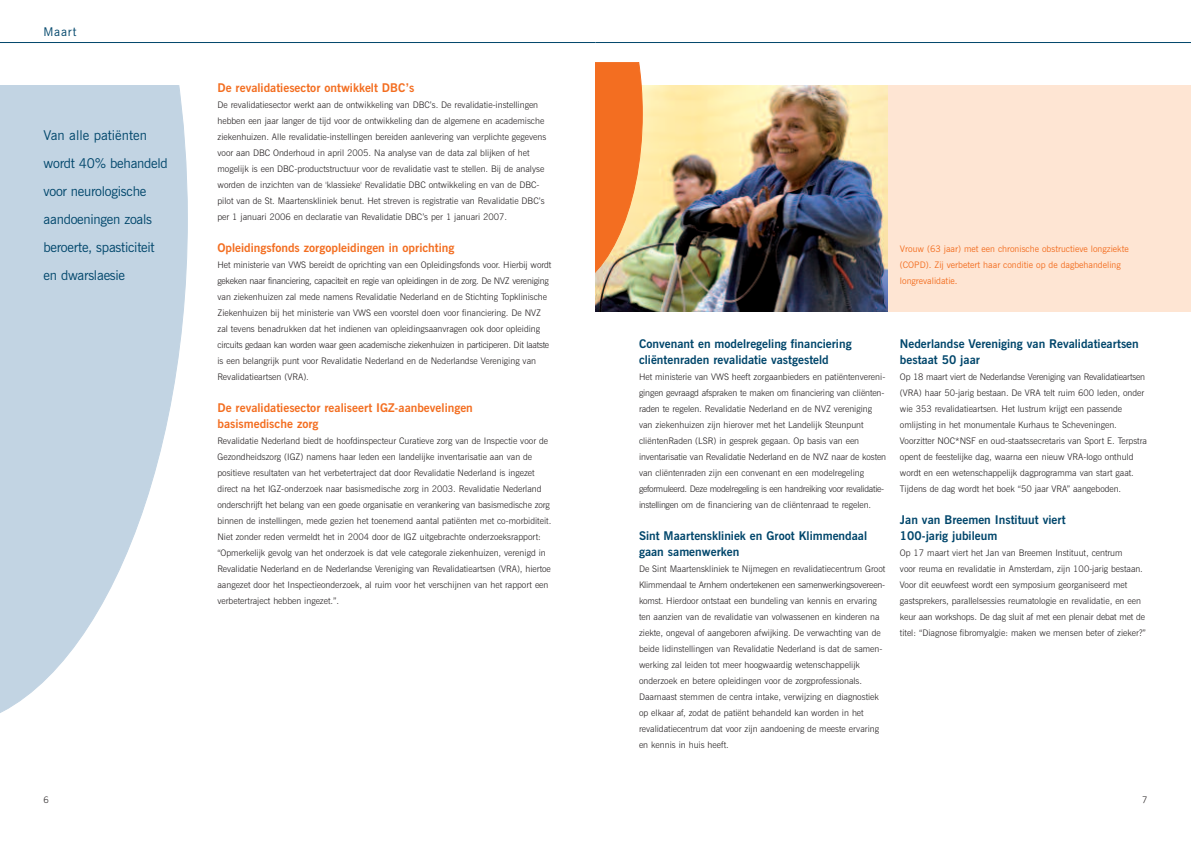
<style>
.page{position:relative;width:1191px;height:842px;background:#fff}
.page>*{position:absolute;margin:0;border:0;box-sizing:border-box;transform-origin:0 0}
.t1{font:13.5px/28px "News Gothic BT";letter-spacing:-.02em;color:#00466b}
.t2{font:700 12px/16px "News Gothic BT";color:#00466b}
.t3{font:700 12px/16px "News Gothic BT";color:#f36e21}
.t4{font:12px "News Gothic BT";letter-spacing:.06em;color:#00466b}
.t5{font:300 9px/16px "News Gothic BT";color:#231f20}
.t6{font:9px/16px "News Gothic BT";color:#f36e21}
</style>
<div class="page">
<hr style="left:0;top:42px;width:595px;height:1px;background:#00466b">
<hr style="left:595px;top:42px;width:596px;height:1px;background:#00466b">
<div style="left:879px;top:85px;width:312px;height:227px;background:#fee5d3"></div>
<img style="left:595px;top:85px;width:292px;height:227px">
<svg style="left:595px;top:62px;width:47px;height:221px;background:#ee8740"></svg>
<svg style="left:0;top:85px;width:188px;height:628px"></svg>
<h2 class="t4" style="left:44px;top:28px;width:34px">Maart</h2>
<h1 class="t1" style="left:44px;top:123px;width:126px">Van alle patiënten wordt 40% behandeld voor neurologische aandoeningen zoals beroerte, spasticiteit en dwarslaesie</h1>
<h2 class="t3" style="left:217px;top:81px;width:198px">De revalidatiesector ontwikkelt DBC’s</h2>
<p class="t5" style="left:217px;top:98px;width:330px">De revalidatiesector werkt aan de ontwikkeling van DBC’s. De revalidatie-instellingen hebben een jaar langer de tijd voor de ontwikkeling dan de algemene en academische ziekenhuizen. Alle revalidatie-instellingen bereiden aanlevering van verplichte gegevens voor aan DBC Onderhoud in april 2005. Na analyse van de data zal blijken of het mogelijk is een DBC-productstructuur voor de revalidatie vast te stellen. Bij de analyse worden de inzichten van de 'klassieke' Revalidatie DBC ontwikkeling en van de DBC&shy;pilot van de St. Maartenskliniek benut. Het streven is registratie van Revalidatie DBC’s per 1 januari 2006 en declaratie van Revalidatie DBC’s per 1 januari 2007.</p>
<h2 class="t3" style="left:217px;top:241px;width:238px">Opleidingsfonds zorgopleidingen in oprichting</h2>
<p class="t5" style="left:217px;top:258px;width:335px">Het ministerie van VWS bereidt de oprichting van een Opleidingsfonds voor. Hierbij wordt gekeken naar financiering, capaciteit en regie van opleidingen in de zorg. De NVZ vereniging van ziekenhuizen zal mede namens Revalidatie Nederland en de Stichting Topklinische Ziekenhuizen bij het ministerie van VWS een voorstel doen voor financiering. De NVZ zal tevens benadrukken dat het indienen van opleidingsaanvragen ook door opleiding circuits gedaan kan worden waar geen academische ziekenhuizen in participeren. Dit laatste is een belangrijk punt voor Revalidatie Nederland en de Nederlandse Vereniging van Revalidatieartsen (VRA).</p>
<h2 class="t3" style="left:217px;top:401px;width:257px">De revalidatiesector realiseert IGZ-aanbevelingen basismedische zorg</h2>
<p class="t5" style="left:217px;top:434px;width:335px">Revalidatie Nederland biedt de hoofdinspecteur Curatieve zorg van de Inspectie voor de Gezondheidszorg (IGZ) namens haar leden een landelijke inventarisatie aan van de positieve resultaten van het verbetertraject dat door Revalidatie Nederland is ingezet direct na het IGZ-onderzoek naar basismedische zorg in 2003. Revalidatie Nederland onderschrijft het belang van een goede organisatie en verankering van basismedische zorg binnen de instellingen, mede gezien het toenemend aantal patiënten met co-morbiditeit.<br>Niet zonder reden vermeldt het in 2004 door de IGZ uitgebrachte onderzoeksrapport: “Opmerkelijk gevolg van het onderzoek is dat vele categorale ziekenhuizen, verenigd in Revalidatie Nederland en de Nederlandse Vereniging van Revalidatieartsen (VRA), hiertoe aangezet door het Inspectieonderzoek, al ruim voor het verschijnen van het rapport een verbetertraject hebben ingezet.”.</p>
<p class="t6" style="left:900px;top:242px;width:230px">Vrouw (63 jaar) met een chronische obstructieve longziekte (COPD). Zij verbetert haar conditie op de dagbehandeling longrevalidatie.</p>
<h2 class="t2" style="left:639px;top:337px;width:214px">Convenant en modelregeling financiering cliëntenraden revalidatie vastgesteld</h2>
<p class="t5" style="left:639px;top:370px;width:249px">Het ministerie van VWS heeft zorgaanbieders en patiëntenvereni&shy;gingen gevraagd afspraken te maken om financiering van cliënten&shy;raden te regelen. Revalidatie Nederland en de NVZ vereniging van ziekenhuizen zijn hierover met het Landelijk Steunpunt cliëntenRaden (LSR) in gesprek gegaan. Op basis van een inventarisatie van Revalidatie Nederland en de NVZ naar de kosten van cliëntenraden zijn een convenant en een modelregeling geformuleerd. Deze modelregeling is een handreiking voor revalidatie&shy;instellingen om de financiering van de cliëntenraad te regelen.</p>
<h2 class="t2" style="left:639px;top:529px;width:230px">Sint Maartenskliniek en Groot Klimmendaal gaan samenwerken</h2>
<p class="t5" style="left:639px;top:562px;width:248px">De Sint Maartenskliniek te Nijmegen en revalidatiecentrum Groot Klimmendaal te Arnhem ondertekenen een samenwerkingsovereen&shy;komst. Hierdoor ontstaat een bundeling van kennis en ervaring ten aanzien van de revalidatie van volwassenen en kinderen na ziekte, ongeval of aangeboren afwijking. De verwachting van de beide lidinstellingen van Revalidatie Nederland is dat de samen&shy;werking zal leiden tot meer hoogwaardig wetenschappelijk onderzoek en betere opleidingen voor de zorgprofessionals.<br>Daarnaast stemmen de centra intake, verwijzing en diagnostiek op elkaar af, zodat de patiënt behandeld kan worden in het revalidatiecentrum dat voor zijn aandoening de meeste ervaring en kennis in huis heeft.</p>
<h2 class="t2" style="left:900px;top:337px;width:240px">Nederlandse Vereniging van Revalidatieartsen bestaat 50 jaar</h2>
<p class="t5" style="left:900px;top:370px;width:249px">Op 18 maart viert de Nederlandse Vereniging van Revalidatieartsen (VRA) haar 50-jarig bestaan. De VRA telt ruim 600 leden, onder wie 353 revalidatieartsen. Het lustrum krijgt een passende omlijsting in het monumentale Kurhaus te Scheveningen.<br>Voorzitter NOC*NSF en oud-staatssecretaris van Sport E. Terpstra opent de feestelijke dag, waarna een nieuw VRA-logo onthuld wordt en een wetenschappelijk dagprogramma van start gaat.<br>Tijdens de dag wordt het boek “50 jaar VRA” aangeboden.</p>
<h2 class="t2" style="left:900px;top:513px;width:167px">Jan van Breemen Instituut viert<br>100-jarig jubileum</h2>
<p class="t5" style="left:900px;top:546px;width:247px">Op 17 maart viert het Jan van Breemen Instituut, centrum<br>voor reuma en revalidatie in Amsterdam, zijn 100-jarig bestaan.<br>Voor dit eeuwfeest wordt een symposium georganiseerd met gastsprekers, parallelsessies reumatologie en revalidatie, en een keur aan workshops. De dag sluit af met een plenair debat met de titel: “Diagnose fibromyalgie: maken we mensen beter of zieker?”</p>
<p class="t5" style="left:44px;top:793px;width:7px">6</p>
<p class="t5" style="left:1142px;top:793px;width:7px">7</p>
</div>
